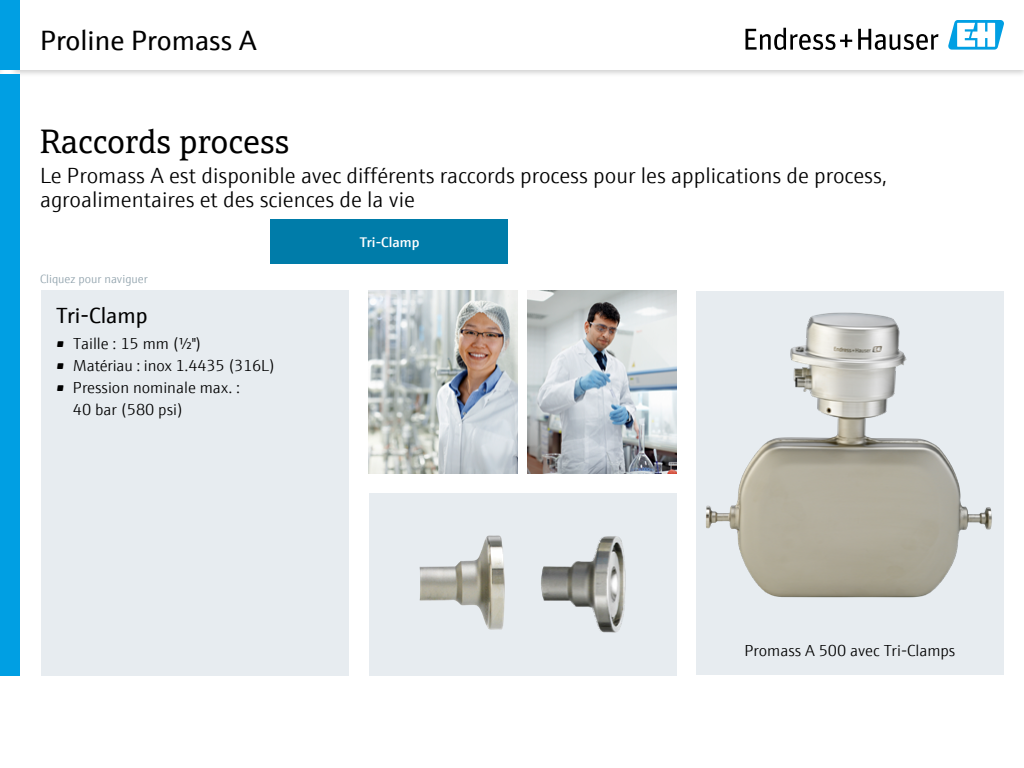
<style>
.page{position:relative;width:1024px;height:768px;background:#fff}
.page>*{position:absolute;margin:0;border:0;box-sizing:border-box;transform-origin:0 0}
.t1{font:34px "E+H Serif";color:#000}
.t2{font:28px "E+H Sans";color:#000}
.t3{font:300 22px/24px "E+H Sans";color:#000}
.t4{font:22px "E+H Sans";color:#000}
.t5{font:300 16px/22px "E+H Sans";color:#000}
.t6{font:600 14px "E+H Sans";color:#fff}
.t7{font:300 12px "E+H Sans";color:#90a2ac}
</style>
<div class="page">
<img style="left:369px;top:291px;width:149px;height:182px">
<img style="left:528px;top:291px;width:149px;height:182px">
<div style="left:369px;top:493px;width:308px;height:183px;background:#e7ecf0"></div>
<div style="left:696px;top:291px;width:308px;height:383px;background:#e7ecf0"></div>
<img style="left:706px;top:312px;width:286px;height:286px">
<img style="left:419px;top:535px;width:86px;height:95px">
<img style="left:541px;top:536px;width:85px;height:97px">
<div style="left:270px;top:219px;width:238px;height:45px;background:#007ca9"></div>
<div style="left:41px;top:291px;width:308px;height:385px;background:#e7ecf0"></div>
<div style="left:0;top:0;width:6px;height:78px;background:#fbfbfb"></div>
<div style="left:10px;top:0;width:1014px;height:78px;background:#000;opacity:.2"></div>
<div style="left:15px;top:0;width:1009px;height:70px;background:#fff"></div>
<div style="left:0;top:0;width:20px;height:70px;background:#009fe3"></div>
<div style="left:0;top:74px;width:20px;height:602px;background:#009fe3"></div>
<svg style="left:746px;top:28px;width:106px;height:22px"></svg>
<svg style="left:858px;top:29px;width:80px;height:21px"></svg>
<svg style="left:948px;top:20px;width:56px;height:30px"></svg>
<p class="t2" style="left:40px;top:20px;width:218px">Proline Promass A</p>
<h1 class="t1" style="left:40px;top:116px;width:251px">Raccords process</h1>
<p class="t3" style="left:40px;top:162px;width:849px">Le Promass A est disponible avec différents raccords process pour les applications de process, agroalimentaires et des sciences de la vie</p>
<p class="t7" style="left:40px;top:270px;width:109px">Cliquez pour naviguer</p>
<p class="t4" style="left:56px;top:299px;width:93px">Tri-Clamp</p>
<p class="t5" style="left:56px;top:332px;width:147px">• Taille : 15 mm (1/2")</p>
<p class="t5" style="left:56px;top:354px;width:221px">• Matériau : inox 1.4435 (316L)</p>
<p class="t5" style="left:73px;top:376px;width:169px;text-indent:-17px">• Pression nominale max. :<br>40 bar (580 psi)</p>
<p class="t6" style="left:359px;top:231px;width:62px">Tri-Clamp</p>
<p class="t5" style="left:744px;top:638px;width:212px">Promass A 500 avec Tri-Clamps</p>
</div>
